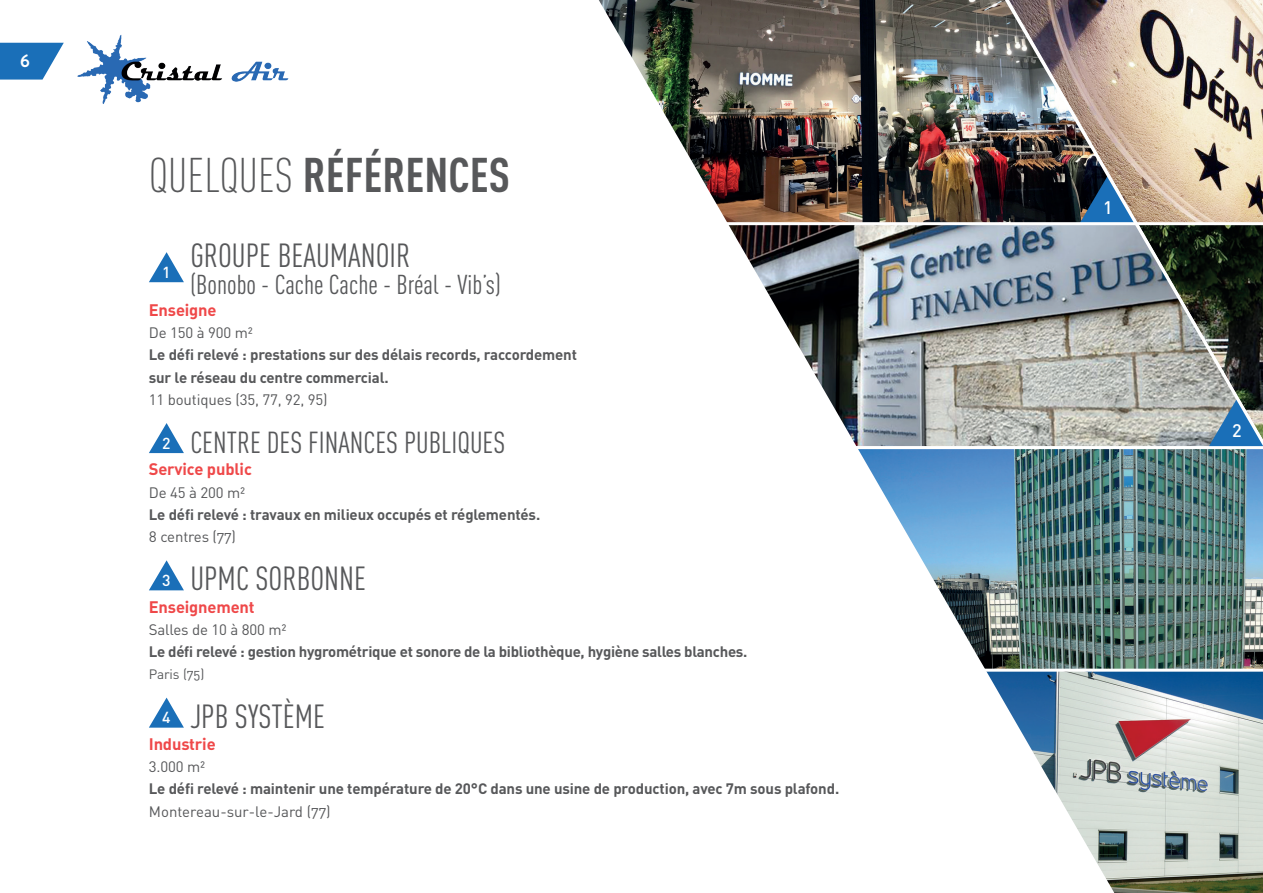
<style>
.page{position:relative;width:1263px;height:893px;background:#fff}
.page>*{position:absolute;margin:0;border:0;box-sizing:border-box;transform-origin:0 0}
.t1{font:700 48px "DIN Cond";color:#57585a}
.t2{font:33px "DIN Cond";color:#57585a}
.t3{font:30px "DIN Cond";color:#57585a}
.t4{font:27px "DIN Cond";color:#57585a}
.t5{font:500 18px "DIN";color:#fff}
.t6{font:700 18px "Brandon Grotesque";color:#fff}
.t7{font:16.5px "DIN Bold Alternate";letter-spacing:-.01em;color:#ef4849}
.t8{font:700 15px/22.2px "DIN";letter-spacing:-.01em;color:#57585a}
.t9{font:15px "DIN";letter-spacing:-.01em;color:#57585a}
.t10{font:15px "DIN Regular Alternate";letter-spacing:-.005em;color:#57585a}
.t11{font:13.5px "DIN Regular Alternate";letter-spacing:-.01em;color:#57585a}
.s1{font-weight:300}
.s2{font-family:"DIN";font-weight:500;font-size:15.75px;color:#fff}
</style>
<div class="page">
<img style="left:728px;top:225px;width:252px;height:221px">
<svg style="left:149px;top:252px;width:35px;height:30px"></svg>
<svg style="left:149px;top:423px;width:35px;height:30px"></svg>
<svg style="left:149px;top:560px;width:35px;height:30px"></svg>
<svg style="left:149px;top:698px;width:35px;height:30px"></svg>
<img style="left:599px;top:0;width:381px;height:222px">
<img style="left:858px;top:449px;width:122px;height:211px">
<img style="left:980px;top:0;width:283px;height:893px">
<img style="left:77px;top:35px;width:212px;height:69px">
<svg style="left:0;top:43px;width:64px;height:37px"></svg>
<p class="t6" style="left:20px;top:49px;width:11px">6</p>
<h1 class="t1" style="left:149px;top:145px;width:363px"><span class="s1">QUELQUES</span> RÉFÉRENCES</h1>
<h2 class="t2" style="left:162px;top:236px;width:250px"><sub>1</sub> GROUPE BEAUMANOIR</h2>
<h3 class="t4" style="left:190px;top:268px;width:312px">(Bonobo - Cache Cache - Bréal - Vib’s)</h3>
<p class="t7" style="left:149px;top:299px;width:69px">Enseigne</p>
<p class="t9" style="left:149px;top:323px;width:106px">De 150 à 900 m²</p>
<p class="t8" style="left:149px;top:343px;width:430px">Le défi relevé : prestations sur des délais records, raccordement sur le réseau du centre commercial.</p>
<p class="t9" style="left:149px;top:390px;width:180px">11 boutiques (35, 77, 92, 95)</p>
<h3 class="t3" style="left:162px;top:425px;width:345px"><span class="s2">2</span> CENTRE DES FINANCES PUBLIQUES</h3>
<p class="t7" style="left:149px;top:459px;width:105px">Service public</p>
<p class="t9" style="left:149px;top:483px;width:98px">De 45 à 200 m²</p>
<p class="t8" style="left:149px;top:503px;width:393px">Le défi relevé : travaux en milieux occupés et réglementés.</p>
<p class="t10" style="left:149px;top:527px;width:89px">8 centres (77)</p>
<h2 class="t2" style="left:162px;top:560px;width:206px"><span class="s2">3</span> UPMC SORBONNE</h2>
<p class="t7" style="left:149px;top:596px;width:107px">Enseignement</p>
<p class="t9" style="left:149px;top:620px;width:139px">Salles de 10 à 800 m²</p>
<p class="t8" style="left:149px;top:640px;width:600px">Le défi relevé : gestion hygrométrique et sonore de la bibliothèque, hygiène salles blanches.</p>
<p class="t11" style="left:149px;top:666px;width:57px">Paris (75)</p>
<h2 class="t2" style="left:162px;top:697px;width:164px"><span class="s2">4</span> JPB SYSTÈME</h2>
<p class="t7" style="left:149px;top:733px;width:68px">Industrie</p>
<p class="t9" style="left:149px;top:757px;width:58px">3.000 m²</p>
<p class="t8" style="left:149px;top:777px;width:692px">Le défi relevé : maintenir une température de 20°C dans une usine de production, avec 7m sous plafond.</p>
<p class="t10" style="left:149px;top:802px;width:183px">Montereau-sur-le-Jard (77)</p>
<p class="t5" style="left:1103px;top:196px;width:11px">1</p>
<p class="t5" style="left:1232px;top:419px;width:11px">2</p>
</div>
